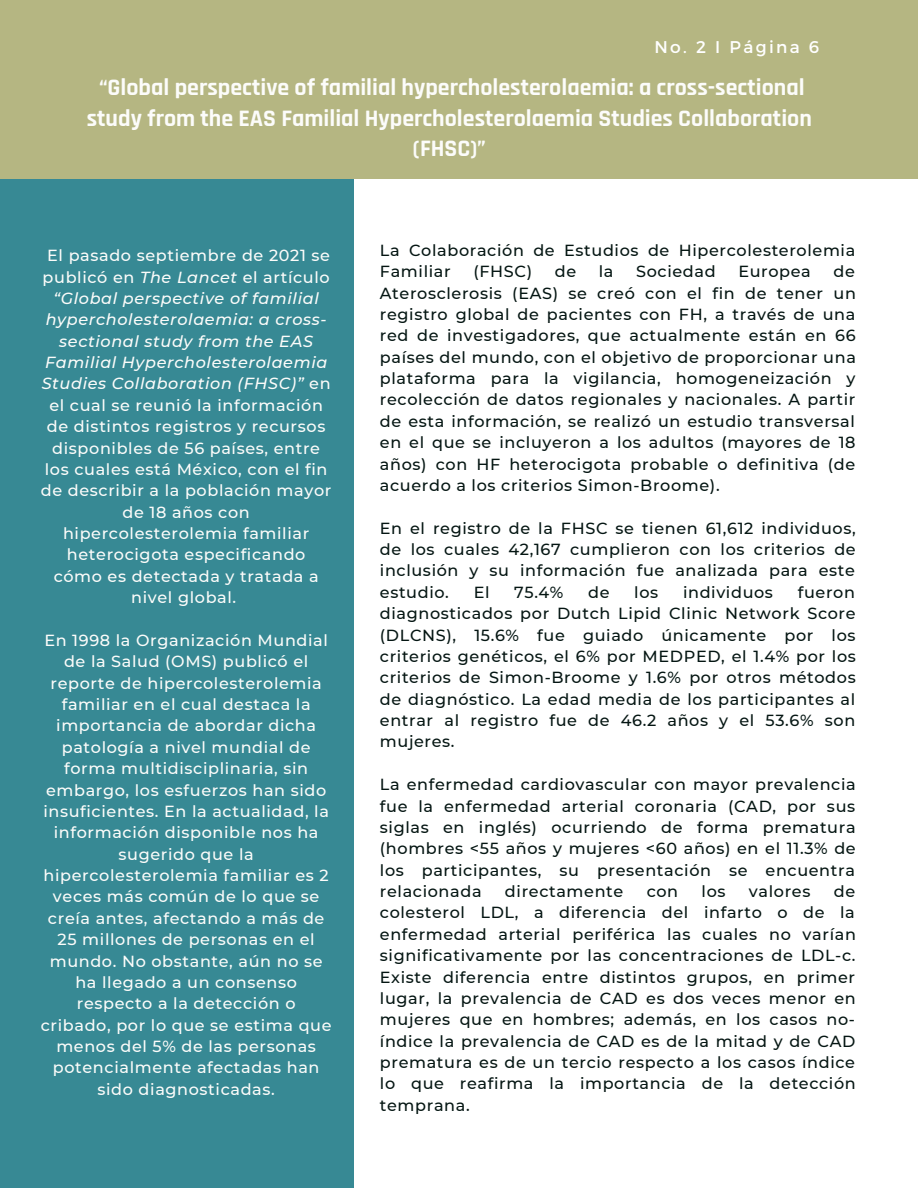
<style>
.page{position:relative;width:918px;height:1188px;background:#fff}
.page>*{position:absolute;margin:0;border:0;box-sizing:border-box;transform-origin:0 0}
.t1{font:700 23.85px/30.3px "Rajdhani";color:#fcfcfa;text-align:center}
.t2{font:16.95px "Montserrat";letter-spacing:.14em;color:#fff}
.t3{font:500 16.05px/21.3px "Montserrat";letter-spacing:.04em;color:#051613;text-align:justify}
.t4{font:500 16.05px/21.3px "Montserrat";letter-spacing:.04em;color:#fcfcfa;text-align:center}
.s1{font-style:italic}
</style>
<div class="page">
<div style="left:0;top:179px;width:353px;height:1009px;background:#378994"></div>
<div style="left:0;top:0;width:918px;height:179px;background:#b5b682"></div>
<p class="t2" style="left:654px;top:36px;width:166px">No. 2 I Página 6</p>
<p class="t1" style="left:87px;top:73px;width:727px">“Global perspective of familial hypercholesterolaemia: a cross-sectional study from the EAS Familial Hypercholesterolaemia Studies Collaboration (FHSC)”</p>
<p class="t4" style="left:41px;top:245px;width:292px">El pasado septiembre de 2021 se publicó en <span class="s1">The Lancet</span> el artículo <span class="s1">“Global perspective of familial hypercholesterolaemia: a cross&shy;sectional study from the EAS<br>Familial Hypercholesterolaemia<br>Studies Collaboration (FHSC)”</span> en el cual se reunió la información de distintos registros y recursos disponibles de 56 países, entre los cuales está México, con el fin de describir a la población mayor de 18 años con hipercolesterolemia familiar heterocigota especificando cómo es detectada y tratada a nivel global.</p>
<p class="t4" style="left:41px;top:630px;width:292px">En 1998 la Organización Mundial de la Salud (OMS) publicó el reporte de hipercolesterolemia familiar en el cual destaca la importancia de abordar dicha patología a nivel mundial de forma multidisciplinaria, sin embargo, los esfuerzos han sido insuficientes. En la actualidad, la información disponible nos ha sugerido que la hipercolesterolemia familiar es 2 veces más común de lo que se creía antes, afectando a más de<br>25 millones de personas en el mundo. No obstante, aún no se ha llegado a un consenso respecto a la detección o cribado, por lo que se estima que menos del 5% de las personas potencialmente afectadas han sido diagnosticadas.</p>
<p class="t3" style="left:380px;top:239px;width:477px">La Colaboración de Estudios de Hipercolesterolemia<br>Familiar</p>
<p class="t3" style="left:473px;top:261px;width:60px">(FHSC)</p>
<p class="t3" style="left:555px;top:261px;width:23px">de</p>
<p class="t3" style="left:599px;top:261px;width:16px">la</p>
<p class="t3" style="left:636px;top:261px;width:81px">Sociedad</p>
<p class="t3" style="left:738px;top:261px;width:74px">Europea</p>
<p class="t3" style="left:380px;top:261px;width:478px;text-indent:454px">de Aterosclerosis (EAS) se creó con el fin de tener un registro global de pacientes con FH, a través de una red de investigadores, que actualmente están en 66 países del mundo, con el objetivo de proporcionar una plataforma para la vigilancia, homogeneización y recolección de datos regionales y nacionales. A partir de esta información, se realizó un estudio transversal en el que se incluyeron a los adultos (mayores de 18 años) con HF heterocigota probable o definitiva (de acuerdo a los criterios Simon-Broome).</p>
<p class="t3" style="left:380px;top:517px;width:477px">En el registro de la FHSC se tienen 61,612 individuos, de los cuales 42,167 cumplieron con los criterios de inclusión y su información fue analizada para este estudio.</p>
<p class="t3" style="left:474px;top:581px;width:17px">El</p>
<p class="t3" style="left:514px;top:581px;width:51px">75.4%</p>
<p class="t3" style="left:588px;top:581px;width:23px">de</p>
<p class="t3" style="left:634px;top:581px;width:25px">los</p>
<p class="t3" style="left:683px;top:581px;width:92px">individuos</p>
<p class="t3" style="left:380px;top:581px;width:478px;text-indent:418px">fueron diagnosticados por Dutch Lipid Clinic Network Score (DLCNS), 15.6% fue guiado únicamente por los criterios genéticos, el 6% por MEDPED, el 1.4% por los criterios de Simon-Broome y 1.6% por otros métodos de diagnóstico. La edad media de los participantes al entrar al registro fue de 46.2 años y el 53.6% son mujeres.</p>
<p class="t3" style="left:380px;top:774px;width:477px">La enfermedad cardiovascular con mayor prevalencia fue la enfermedad arterial coronaria (CAD, por sus siglas en inglés) ocurriendo de forma prematura (hombres &lt;55 años y mujeres &lt;60 años) en el 11.3% de los participantes, su presentación se encuentra relacionada</p>
<p class="t3" style="left:505px;top:881px;width:120px">directamente</p>
<p class="t3" style="left:647px;top:881px;width:33px">con</p>
<p class="t3" style="left:702px;top:881px;width:25px">los</p>
<p class="t3" style="left:749px;top:881px;width:63px">valores</p>
<p class="t3" style="left:380px;top:881px;width:478px;text-indent:454px">de colesterol LDL, a diferencia del infarto o de la enfermedad arterial periférica las cuales no varían significativamente por las concentraciones de LDL-c.<br>Existe diferencia entre distintos grupos, en primer lugar, la prevalencia de CAD es dos veces menor en mujeres que en hombres; además, en los casos no&shy;índice la prevalencia de CAD es de la mitad y de CAD prematura es de un tercio respecto a los casos índice lo que reafirma la importancia de la detección temprana.</p>
</div>
